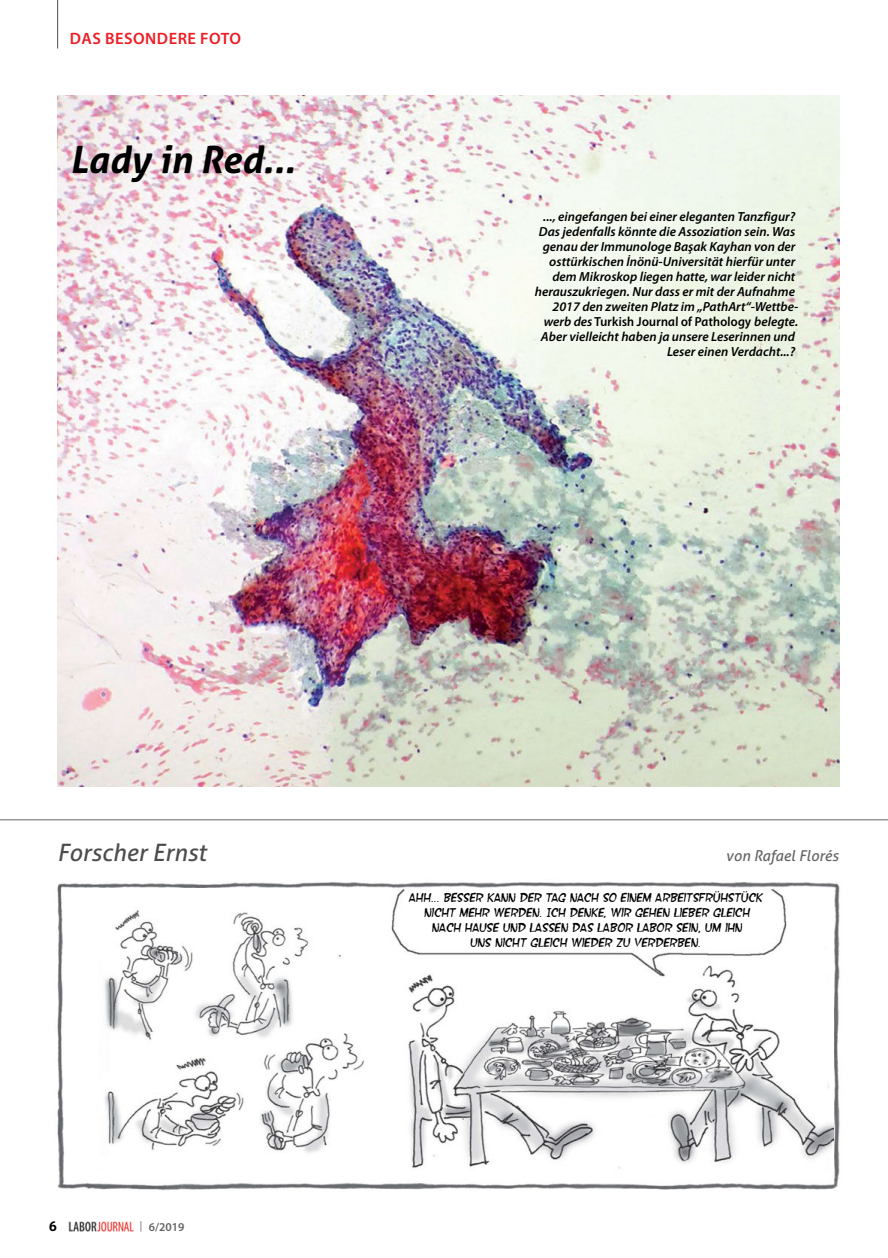
<style>
.page{position:relative;width:888px;height:1258px;background:#fff}
.page>*{position:absolute;margin:0;border:0;box-sizing:border-box;transform-origin:0 0}
.t1{font:italic 700 37.5px "Aller";color:#000}
.t2{font:italic 24px "Aller";color:#4d4d4f}
.t3{font:600 16.5px "Myriad Pro";letter-spacing:.03em;color:#ed1d24}
.t4{font:italic 15px "Aller";color:#636466}
.t5{font:13.5px/15px "SF Wonder Comic Blotch";color:#000;text-align:center}
.t6{font:700 13.5px "Aller";color:#000}
.t7{font:italic 600 13.2px/15px "Myriad Pro";color:#000;text-align:right}
.t8{font:600 12px "Myriad Pro";color:#636466}
.s1{font-weight:400;font-size:10.5px}
</style>
<div class="page">
<img style="left:69px;top:1221px;width:65px;height:11px">
<img style="left:57px;top:95px;width:782px;height:691px">
<img style="left:57px;top:882px;width:783px;height:308px">
<img style="left:74px;top:888px;width:759px;height:283px">
<hr style="left:57px;top:0;width:1px;height:49px;background:#636466">
<hr style="left:0;top:819px;width:888px;height:1px;background:#636466">
<svg style="left:67px;top:889px;width:14px;height:1px"></svg>
<p class="t3" style="left:70px;top:28px;width:173px">DAS BESONDERE FOTO</p>
<p class="t1" style="left:70px;top:136px;width:227px">Lady in Red...</p>
<p class="t7" style="left:535px;top:208px;width:265px">..., eingefangen bei einer eleganten Tanzfigur?<br>Das jedenfalls könnte die Assoziation sein. Was genau der Immunologe Başak Kayhan von der osttürkischen İnönü-Universität hier für unter dem Mikroskop liegen hatte, war leider nicht herauszukriegen. Nur dass er mit der Aufnahme 2017 den zweiten Platz im „PathArt“-Wettbe&shy;we r b d e s Turkish Journalof Pathology b e l e g t e .<br>Aber vielleicht haben ja unsere Leserinnen und Leser einen Verdacht...?</p>
<p class="t2" style="left:57px;top:838px;width:151px">Forscher Ernst</p>
<p class="t4" style="left:726px;top:847px;width:114px">von Rafael Florés</p>
<p class="t6" style="left:49px;top:1218px;width:10px">6</p>
<p class="t8" style="left:140px;top:1219px;width:46px"><span class="s1">|</span> 6/2019</p>
<p class="t5" style="left:409px;top:889px;width:357px">AHH... BESSER KANN DER TAG NACH SO EINEM ARBEITSFRÜHSTÜCK NICHT MEHR WERDEN. ICH DENKE, WIR GEHEN LIEBER GLEICH NACH HAUSE UND LASSEN DAS LABOR LABOR SEIN, UM IHN<br>UNS NICHT GLEICH WIEDER ZU VERDERBEN.</p>
</div>
